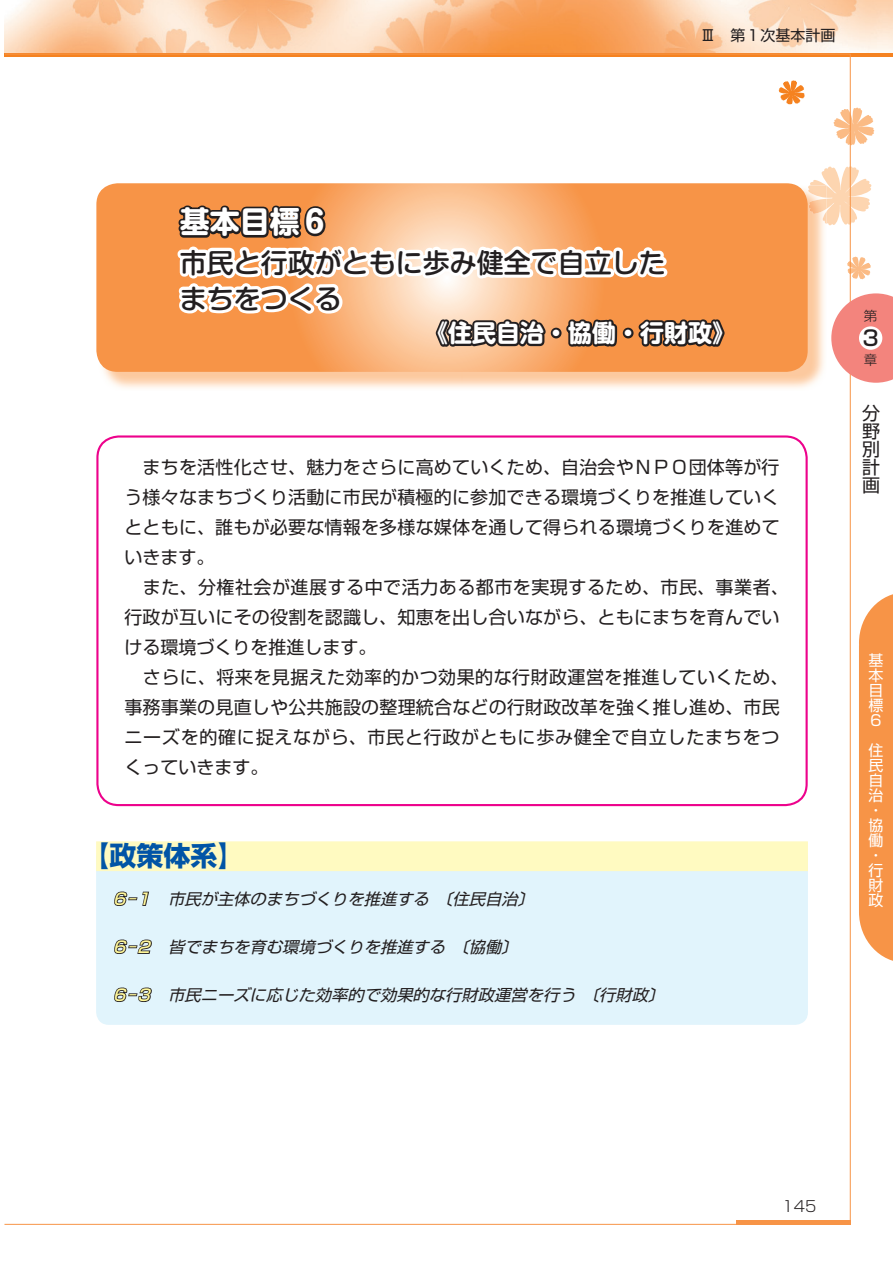
<style>
.page{position:relative;width:893px;height:1263px;background:#fff}
.page>*{position:absolute;margin:0;border:0;box-sizing:border-box;transform-origin:0 0}
.t1{font:700 30px "Shin M Go Pr 6";color:#fff}
.t2{font:500 27px/36px "Shin M Go Pr 6";color:#231f20}
.t3{font:700 27px "Shin Go Pr 6";color:#0154a6}
.t4{font:700 24px "Shin M Go Pr 6";color:#fff}
.t5{font:500 21px "Shin Go Pr 6";color:#231f20}
.t6{font:18px/30px "Shin Go Pr 6";letter-spacing:.01em;color:#231f20}
.t7{font:italic 15.9px "Shin Go Pr 6";color:#231f20}
.t8{font:15px/15px "Shin Go Pr 6";color:#fff;text-align:justify}
.t9{font:15px "Shin Go Pr 6";color:#231f20}
.t10{font:300 15px "Shin Go Pr 6";color:#231f20}
.t11{font:300 13.5px "Shin Go Pr 6";color:#231f20}
.s1{font-weight:500;color:#fff79a}
</style>
<div class="page">
<svg style="left:809px;top:166px;width:62px;height:59px"></svg>
<svg style="left:847px;top:257px;width:24px;height:22px"></svg>
<svg style="left:833px;top:108px;width:41px;height:37px"></svg>
<svg style="left:779px;top:80px;width:26px;height:25px"></svg>
<svg style="left:4px;top:52px;width:889px;height:4px;background:#f69647"></svg>
<img style="left:4px;top:0;width:889px;height:52px">
<div style="left:96px;top:435px;width:712px;height:371px;border:2px solid #ed028c;border-radius:21px"></div>
<div style="left:96px;top:846px;width:712px;height:179px;background:#e1f4fc;border-radius:13px"></div>
<div style="left:96px;top:841px;width:712px;height:30px;background:#fffac1"></div>
<svg style="left:114px;top:891px;width:35px;height:15px"></svg>
<svg style="left:114px;top:939px;width:38px;height:15px"></svg>
<svg style="left:114px;top:987px;width:38px;height:15px"></svg>
<img style="left:104px;top:224px;width:723px;height:165px">
<img style="left:808px;top:186px;width:19px;height:38px">
<svg style="left:96px;top:183px;width:712px;height:189px;background:#f79950"></svg>
<svg style="left:174px;top:201px;width:562px;height:164px"></svg>
<div style="left:736px;top:1220px;width:115px;height:5px;background:#f79447"></div>
<svg style="left:859px;top:594px;width:34px;height:367px;background:#f79b53"></svg>
<svg style="left:831px;top:293px;width:62px;height:90px"></svg>
<div style="left:859px;top:326px;width:23px;height:24px;background:#fff;border-radius:50%"></div>
<p class="t9" style="left:701px;top:23px;width:137px">Ⅲ　第１次基本計画</p>
<p class="t1" style="left:180px;top:196px;width:151px">基本目標６</p>
<p class="t2" style="left:180px;top:243px;width:488px">市民と行政がともに歩み健全で自立したまちをつくる</p>
<p class="t4" style="left:424px;top:312px;width:313px">《住民自治・協働・行財政》</p>
<p class="t6" style="left:124px;top:451px;width:666px">　まちを活性化させ、魅力をさらに高めていくため、自治会やＮＰО団体等が行う様々なまちづくり活動に市民が積極的に参加できる環境づくりを推進していくとともに、誰もが必要な情報を多様な媒体を通して得られる環境づくりを進めていきます。<br>　また、分権社会が進展する中で活力ある都市を実現するため、市民、事業者、行政が互いにその役割を認識し、知恵を出し合いながら、ともにまちを育んでいける環境づくりを推進します。<br>　さらに、将来を見据えた効率的かつ効果的な行財政運営を推進していくため、事務事業の見直しや公共施設の整理統合などの行財政改革を強く推し進め、市民ニーズを的確に捉えながら、市民と行政がともに歩み健全で自立したまちをつくっていきます。</p>
<p class="t3" style="left:83px;top:834px;width:163px">【政策体系】</p>
<p class="t7" style="left:111px;top:886px;width:430px"><span class="s1">６‒１</span> 市民が主体のまちづくりを推進する〔住民自治〕</p>
<p class="t7" style="left:111px;top:934px;width:414px"><span class="s1">６‒２</span> 皆でまちを育む環境づくりを推進する〔協働〕</p>
<p class="t7" style="left:111px;top:982px;width:560px"><span class="s1">６‒３</span> 市民ニーズに応じた効率的で効果的な行財政運営を行う〔行財政〕</p>
<p class="t11" style="left:864px;top:305px;width:15px">第</p>
<p class="t11" style="left:864px;top:349px;width:15px">章</p>
<p class="t5" style="left:860px;top:321px;width:22px">３</p>
<p class="t6" style="left:862px;top:403px;width:19px;line-height:18px;text-align:justify">分野別計画</p>
<p class="t8" style="left:868px;top:652px;width:16px">基本目標６</p>
<p class="t8" style="left:868px;top:742px;width:16px;text-align:left">住民自治・協働・行財政</p>
<p class="t10" style="left:782px;top:1194px;width:36px">145</p>
</div>
